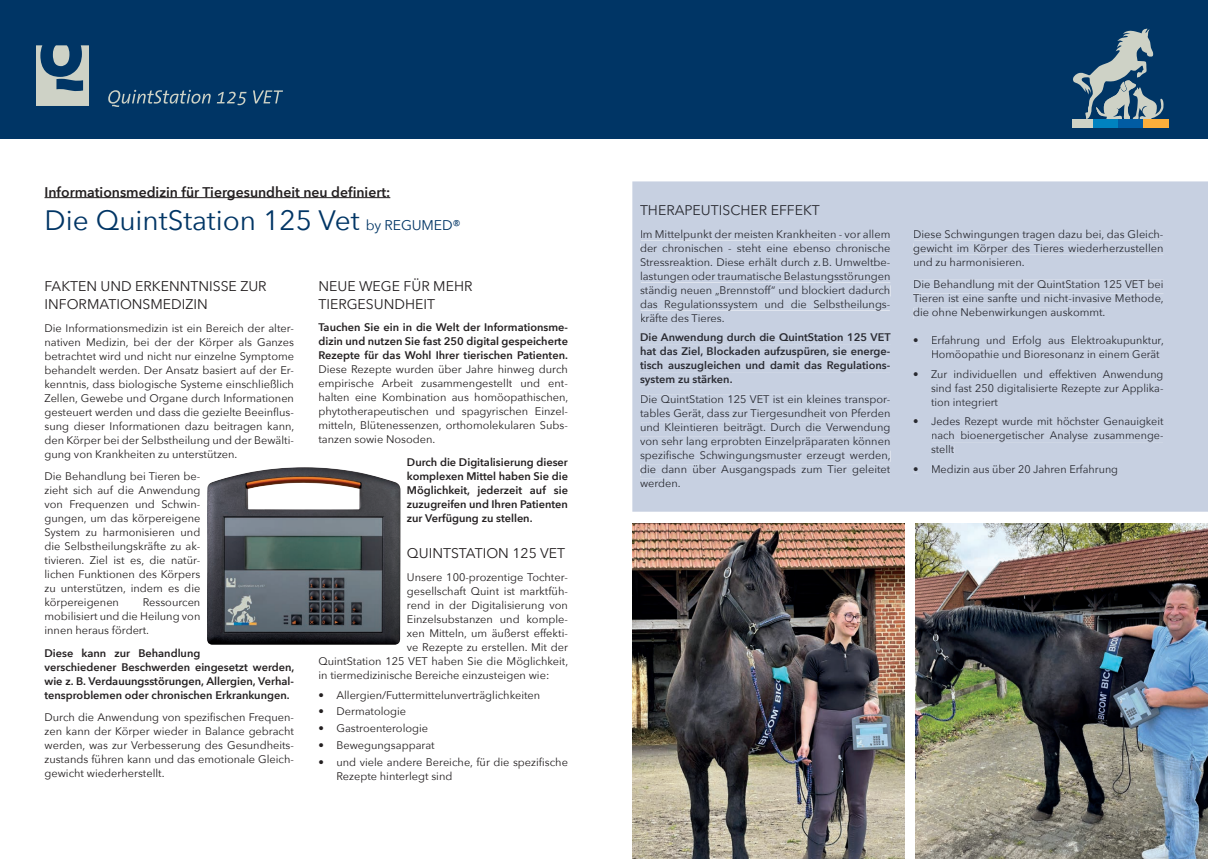
<style>
.page{position:relative;width:1208px;height:859px;background:#fff}
.page>*{position:absolute;margin:0;border:0;box-sizing:border-box;transform-origin:0 0}
.t1{font:28px "Avenir Next";color:#003565}
.t2{font:14px/18px "Avenir Next";color:#231f20}
.t3{font:600 14px "Avenir Next";color:#231f20}
.t4{font:14px "Avenir Next";color:#292a31}
.t5{font:11px/14px "Avenir Next";color:#231f20;text-align:justify}
.t6{font:11px/14px "Avenir Next";color:#292a31;text-align:justify}
.t7{font:600 11px/14px "Avenir Next";color:#231f20;text-align:justify}
.t8{font:600 11px/14px "Avenir Next";color:#292a31;text-align:justify}
.s1{font-size:14px}
</style>
<div class="page">
<hr style="left:45px;top:197px;width:345px;height:1px;background:#231f20">
<img style="left:207px;top:467px;width:193px;height:178px">
<div style="left:0;top:0;width:1208px;height:139px;background:#003565"></div>
<svg style="left:37px;top:45px;width:52px;height:61px"></svg>
<svg style="left:108px;top:90px;width:103px;height:17px"></svg>
<svg style="left:217px;top:92px;width:29px;height:13px"></svg>
<svg style="left:253px;top:90px;width:30px;height:13px"></svg>
<img style="left:632px;top:523px;width:272px;height:336px">
<img style="left:916px;top:523px;width:292px;height:336px">
<svg style="left:1073px;top:28px;width:90px;height:91px"></svg>
<div style="left:1072px;top:119px;width:21px;height:8px;background:#ced2c6"></div>
<div style="left:1093px;top:119px;width:25px;height:8px;background:#0082c0"></div>
<div style="left:1118px;top:119px;width:25px;height:8px;background:#015ca3"></div>
<div style="left:1143px;top:119px;width:25px;height:8px;background:#fbae3b"></div>
<div style="left:632px;top:181px;width:576px;height:331px;background:#c7d0e1"></div>
<div style="left:640px;top:205px;width:179px;height:11px;background:#c7d0e1"></div>
<div style="left:641px;top:229px;width:249px;height:11px;background:#c7d0e1"></div>
<div style="left:640px;top:243px;width:250px;height:9px;background:#c7d0e1"></div>
<div style="left:640px;top:257px;width:250px;height:9px;background:#c7d0e1"></div>
<div style="left:641px;top:271px;width:249px;height:11px;background:#c7d0e1"></div>
<div style="left:640px;top:285px;width:250px;height:11px;background:#c7d0e1"></div>
<div style="left:640px;top:299px;width:250px;height:11px;background:#c7d0e1"></div>
<div style="left:641px;top:313px;width:83px;height:9px;background:#c7d0e1"></div>
<div style="left:641px;top:333px;width:249px;height:11px;background:#c7d0e1"></div>
<div style="left:641px;top:347px;width:249px;height:11px;background:#c7d0e1"></div>
<div style="left:640px;top:361px;width:250px;height:11px;background:#c7d0e1"></div>
<div style="left:640px;top:375px;width:92px;height:11px;background:#c7d0e1"></div>
<div style="left:641px;top:395px;width:249px;height:11px;background:#c7d0e1"></div>
<div style="left:640px;top:409px;width:250px;height:11px;background:#c7d0e1"></div>
<div style="left:641px;top:423px;width:249px;height:11px;background:#c7d0e1"></div>
<div style="left:640px;top:437px;width:250px;height:11px;background:#c7d0e1"></div>
<div style="left:640px;top:451px;width:250px;height:11px;background:#c7d0e1"></div>
<div style="left:640px;top:465px;width:250px;height:11px;background:#c7d0e1"></div>
<div style="left:640px;top:479px;width:40px;height:8px;background:#c7d0e1"></div>
<div style="left:914px;top:229px;width:249px;height:11px;background:#c7d0e1"></div>
<div style="left:913px;top:243px;width:250px;height:11px;background:#c7d0e1"></div>
<div style="left:914px;top:257px;width:110px;height:9px;background:#c7d0e1"></div>
<div style="left:914px;top:280px;width:249px;height:11px;background:#c7d0e1"></div>
<div style="left:913px;top:294px;width:250px;height:10px;background:#c7d0e1"></div>
<div style="left:913px;top:308px;width:191px;height:11px;background:#c7d0e1"></div>
<svg style="left:914px;top:338px;width:4px;height:6px"></svg>
<div style="left:932px;top:336px;width:231px;height:11px;background:#c7d0e1"></div>
<div style="left:932px;top:350px;width:227px;height:11px;background:#c7d0e1"></div>
<svg style="left:914px;top:372px;width:4px;height:6px"></svg>
<div style="left:931px;top:369px;width:232px;height:11px;background:#c7d0e1"></div>
<div style="left:931px;top:383px;width:232px;height:11px;background:#c7d0e1"></div>
<div style="left:931px;top:398px;width:67px;height:10px;background:#c7d0e1"></div>
<svg style="left:914px;top:420px;width:4px;height:5px"></svg>
<div style="left:931px;top:417px;width:232px;height:11px;background:#c7d0e1"></div>
<div style="left:932px;top:431px;width:231px;height:11px;background:#c7d0e1"></div>
<div style="left:931px;top:445px;width:23px;height:9px;background:#c7d0e1"></div>
<svg style="left:914px;top:467px;width:4px;height:6px"></svg>
<div style="left:932px;top:465px;width:185px;height:11px;background:#c7d0e1"></div>
<p class="t3" style="left:45px;top:180px;width:347px">Informationsmedizin für Tiergesundheit neu definiert:</p>
<h1 class="t1" style="left:45px;top:197px;width:418px">Die QuintStation 125 Vet <span class="s1">by REGUMED®</span></h1>
<p class="t2" style="left:45px;top:277px;width:224px">FAKTEN UND ERKENNTNISSE ZUR<br>INFORMATIONSMEDIZIN</p>
<p class="t5" style="left:45px;top:320px;width:251px">Die Informationsmedizin ist ein Bereich der alter&shy;nativen Medizin, bei der der Körper als Ganzes betrachtet wird und nicht nur einzelne Symptome behandelt werden. Der Ansatz basiert auf der Er&shy;kenntnis, dass biologische Systeme einschließlich Zellen, Gewebe und Organe durch Informationen gesteuert werden und dass die gezielte Beeinflus&shy;sung dieser Informationen dazu beitragen kann, den Körper bei der Selbstheilung und der Bewälti&shy;gung von Krankheiten zu unterstützen.</p>
<p class="t5" style="left:45px;top:469px;width:157px">Die Behandlung bei Tieren be&shy;zieht sich auf die Anwendung von Frequenzen und Schwin&shy;gungen, um das körpereigene System zu harmonisieren und die Selbstheilungskräfte zu ak&shy;tivieren. Ziel ist es, die natür&shy;lichen Funktionen des Körpers zu unterstützen, indem es die körpereigenen</p>
<p class="t5" style="left:45px;top:595px;width:157px;text-indent:98px">Ressourcen mobilisiert und die Heilung von innen heraus fördert.</p>
<p class="t7" style="left:45px;top:646px;width:251px;text-align:left">Diese kann zur Behandlung<br>verschiedener Beschwerden eingesetzt werden, wie z. B. Verdauungsstörungen, Allergien, Verhal&shy;tensproblemen oder chronischen Erkrankungen.</p>
<p class="t5" style="left:45px;top:710px;width:251px">Durch die Anwendung von spezifischen Frequen&shy;zen kann der Körper wieder in Balance gebracht werden, was zur Verbesserung des Gesundheits&shy;zustands führen kann und das emotionale Gleich&shy;gewicht wiederherstellt.</p>
<p class="t2" style="left:318px;top:276px;width:155px">NEUE WEGE FÜR MEHR<br>TIERGESUNDHEIT</p>
<p class="t7" style="left:318px;top:320px;width:251px">Tauchen Sie ein in die Welt der Informationsme&shy;dizin und nutzen Sie fast 250 digital gespeicherte Rezepte für das Wohl Ihrer tierischen Patienten.</p>
<p class="t5" style="left:318px;top:362px;width:251px">Diese Rezepte wurden über Jahre hinweg durch empirische Arbeit zusammengestellt und ent&shy;halten eine Kombination aus homöopathischen, phytotherapeutischen und spagyrischen Einzel&shy;mitteln, Blütenessenzen, orthomolekularen Subs&shy;tanzen sowie Nosoden.</p>
<p class="t7" style="left:407px;top:455px;width:162px">Durch die Digitalisierung dieser komplexen Mittel haben Sie die Möglichkeit, jederzeit auf sie zuzugreifen und Ihren Patienten zur Verfügung zu stellen.</p>
<p class="t2" style="left:407px;top:544px;width:160px">QUINTSTATION 125 VET</p>
<p class="t5" style="left:407px;top:570px;width:162px">Unsere 100-prozentige Tochter-</p>
<p class="t5" style="left:407px;top:584px;width:162px">gesellschaft Quint ist marktfüh-</p>
<p class="t5" style="left:407px;top:598px;width:162px">rend in der Digitalisierung von</p>
<p class="t5" style="left:407px;top:612px;width:162px">Einzelsubstanzen und komple-</p>
<p class="t5" style="left:407px;top:626px;width:162px">xen Mitteln, um äußerst effekti-</p>
<p class="t5" style="left:407px;top:640px;width:162px">ve Rezepte zu erstellen. Mit der</p>
<p class="t5" style="left:318px;top:654px;width:251px">QuintStation 125 VET haben Sie die Möglichkeit,</p>
<p class="t5" style="left:318px;top:668px;width:232px">in tiermedizinische Bereiche einzusteigen wie:</p>
<p class="t5" style="left:318px;top:687px;width:223px">• Allergien/Futtermittelunverträglichkeiten</p>
<p class="t5" style="left:318px;top:704px;width:89px">• Dermatologie</p>
<p class="t5" style="left:318px;top:721px;width:111px">• Gastroenterologie</p>
<p class="t5" style="left:318px;top:738px;width:118px">• Bewegungsapparat</p>
<p class="t5" style="left:336px;top:755px;width:233px;text-indent:-18px">• und viele andere Bereiche, für die spezifische<br>Rezepte hinterlegt sind</p>
<p class="t4" style="left:640px;top:199px;width:181px">THERAPEUTISCHER EFFEKT</p>
<p class="t6" style="left:640px;top:226px;width:252px">Im Mittelpunkt der meisten Krankheiten - vor allem der chronischen - steht eine ebenso chronische Stressreaktion. Diese erhält durch z.B. Umweltbe&shy;lastungen oder traumatische Belastungsstörungen ständig neuen „Brennstoff“ und blockiert dadurch das Regulationssystem und die Selbstheilungs&shy;kräfte des Tieres.</p>
<p class="t8" style="left:640px;top:330px;width:252px">Die Anwendung durch die QuintStation 125 VET hat das Ziel, Blockaden aufzuspüren, sie energe&shy;tisch auszugleichen und damit das Regulations&shy;system zu stärken.</p>
<p class="t6" style="left:640px;top:392px;width:252px">Die QuintStation 125 VET ist ein kleines transpor&shy;tables Gerät, dass zur Tiergesundheit von Pferden und Kleintieren beiträgt. Durch die Verwendung von sehr lang erprobten Einzelpräparaten können spezifische Schwingungsmuster erzeugt werden, die dann über Ausgangspads zum Tier geleitet werden.</p>
<p class="t6" style="left:913px;top:226px;width:252px">Diese Schwingungen tragen dazu bei, das Gleich&shy;gewicht im Körper des Tieres wiederherzustellen und zu harmonisieren.</p>
<p class="t6" style="left:913px;top:277px;width:252px">Die Behandlung mit der QuintStation 125 VET bei Tieren ist eine sanfte und nicht-invasive Methode, die ohne Nebenwirkungen auskommt.</p>
<p class="t6" style="left:931px;top:333px;width:234px;text-indent:-18px">• Erfahrung und Erfolg aus Elektroakupunktur,<br>Homöopathie und Bioresonanz in einem Gerät</p>
<p class="t6" style="left:931px;top:366px;width:234px;text-indent:-18px">• Zur individuellen und effektiven Anwendung sind fast 250 digitalisierte Rezepte zur Applika&shy;tion integriert</p>
<p class="t6" style="left:931px;top:414px;width:234px;text-indent:-18px">• Jedes Rezept wurde mit höchster Genauigkeit nach bioenergetischer Analyse zusammenge&shy;stellt</p>
<p class="t6" style="left:913px;top:462px;width:206px">• Medizin aus über 20 Jahren Erfahrung</p>
</div>
